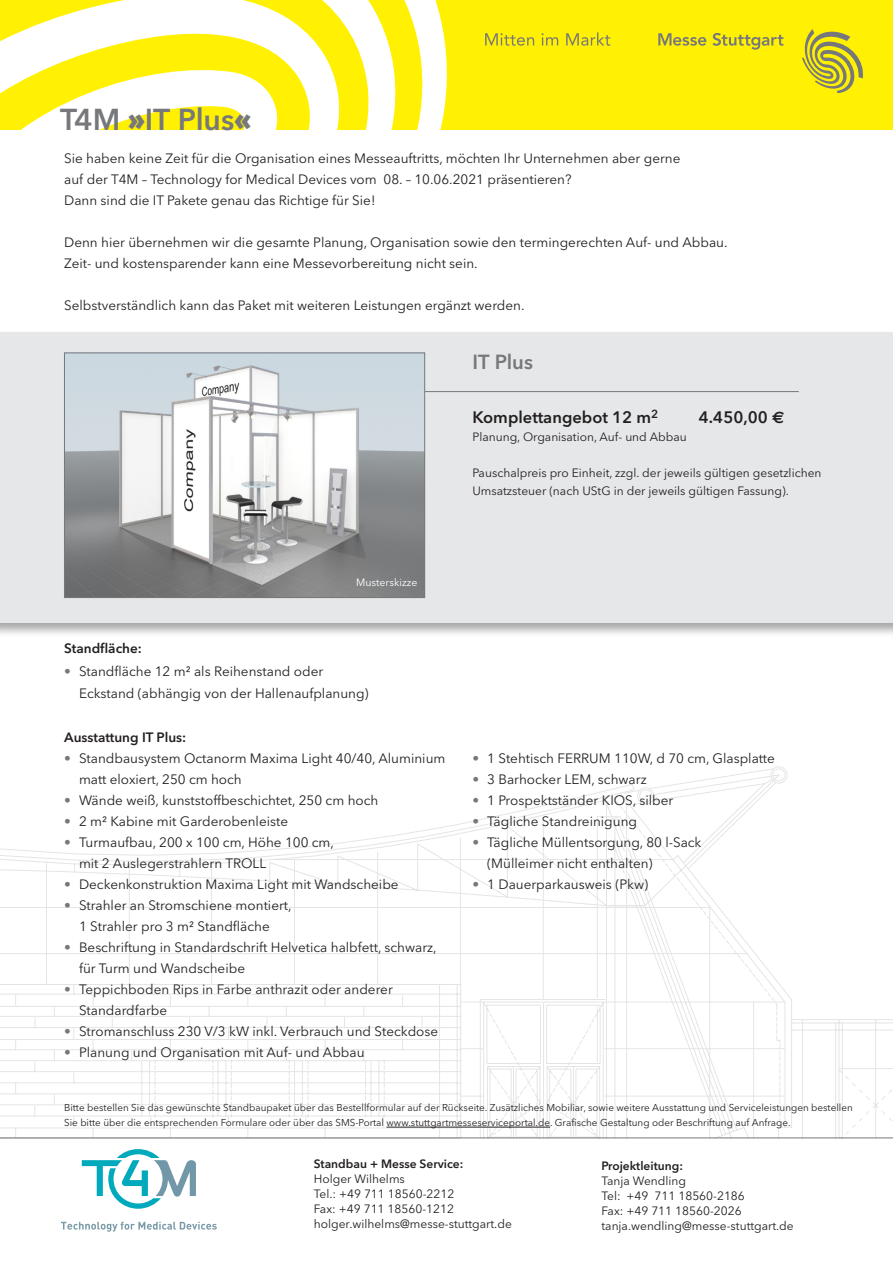
<style>
.page{position:relative;width:893px;height:1263px;background:#fff}
.page>*{position:absolute;margin:0;border:0;box-sizing:border-box;transform-origin:0 0}
.t1{font:600 30px "Avenir Next LT Pro";letter-spacing:-.005em;color:#76787b}
.t2{font:600 20.25px "Avenir Next LT Pro";color:#76787b}
.t3{font:600 16.5px "Avenir Next LT Pro";color:#231f20}
.t4{font:13.5px/21px "Avenir Next LT Pro";color:#231f20}
.t5{font:600 13.5px "Avenir Next LT Pro";color:#231f20}
.t6{font:12px/15px "Avenir Next LT Pro";color:#231f20}
.t7{font:600 12px "Avenir Next LT Pro";color:#231f20}
.t8{font:10.5px "Avenir Next LT Pro";color:#fff}
.t9{font:9.9px/15px "Avenir Next LT Pro";color:#231f20}
.s1{font-weight:800}
.s2{font-family:"Euro Sans";font-weight:700}
.s3{color:#76787b}
</style>
<div class="page">
<svg style="left:0;top:766px;width:893px;height:371px"></svg>
<div style="left:0;top:330px;width:893px;height:307px;background:#231f20;opacity:.4"></div>
<div style="left:0;top:332px;width:893px;height:291px;background:#e6e7e9"></div>
<hr style="left:402px;top:391px;width:397px;height:1px;background:#76787b">
<hr style="left:387px;top:1127px;width:163px;height:1px;background:#231f20">
<div style="left:0;top:0;width:893px;height:129px;background:#fff101"></div>
<svg style="left:0;top:0;width:447px;height:129px"></svg>
<svg style="left:712px;top:33px;width:71px;height:17px"></svg>
<svg style="left:802px;top:29px;width:61px;height:64px"></svg>
<svg style="left:658px;top:33px;width:48px;height:13px"></svg>
<svg style="left:542px;top:33px;width:16px;height:12px"></svg>
<svg style="left:566px;top:32px;width:44px;height:14px"></svg>
<svg style="left:485px;top:33px;width:49px;height:13px"></svg>
<img style="left:66px;top:355px;width:357px;height:241px">
<div style="left:64px;top:353px;width:361px;height:245px;border:1px solid #76787b"></div>
<svg style="left:61px;top:1222px;width:156px;height:10px"></svg>
<svg style="left:82px;top:1149px;width:114px;height:60px"></svg>
<hr style="left:0;top:1137px;width:893px;height:1px;background:#76787b">
<h1 class="t1" style="left:60px;top:101px;width:193px">T4M <span class="s1">»</span>IT Plus<span class="s1">«</span></h1>
<p class="t4" style="left:64px;top:148px;width:618px">Sie haben keine Zeit für die Organisation eines Messeauftritts, möchten Ihr Unternehmen aber gerne auf der T4M – Technology for Medical Devices vom 08. – 10.06.2021 präsentieren?<br>Dann sind die IT Pakete genau das Richtige für Sie!</p>
<p class="t4" style="left:64px;top:232px;width:665px">Denn hier übernehmen wir die gesamte Planung, Organisation sowie den termingerechten Auf- und Abbau.<br>Zeit- und kostensparender kann eine Messevorbereitung nicht sein.</p>
<p class="t4" style="left:64px;top:295px;width:462px">Selbstverständlich kann das Paket mit weiteren Leistungen ergänzt werden.</p>
<h2 class="t2" style="left:472px;top:350px;width:62px">IT Plus</h2>
<p class="t3" style="left:472px;top:408px;width:187px">Komplettangebot 12 m<sup>2</sup></p>
<p class="t3" style="left:699px;top:408px;width:87px">4.450,00 <span class="s2">€</span></p>
<p class="t6" style="left:472px;top:430px;width:216px">Planung, Organisation, Auf- und Abbau</p>
<p class="t6" style="left:472px;top:464px;width:351px;line-height:18px">Pauschalpreis pro Einheit, zzgl. der jeweils gültigen gesetzlichen<br>Umsatzsteuer (nach UStG in der jeweils gültigen Fassung).</p>
<p class="t8" style="left:356px;top:576px;width:63px">Musterskizze</p>
<p class="t5" style="left:64px;top:640px;width:79px">Standfläche:</p>
<p class="t4" style="left:79px;top:660px;width:291px;line-height:22.5px;text-indent:-15px"><span class="s3">•</span> Standfläche 12 m² als Reihenstand oder<br>Eckstand (abhängig von der Hallenaufplanung)</p>
<p class="t5" style="left:64px;top:729px;width:124px">Ausstattung IT Plus:</p>
<p class="t4" style="left:79px;top:748px;width:368px;text-indent:-15px"><span class="s3">•</span> Standbausystem Octanorm Maxima Light 40/40, Aluminium matt eloxiert, 250 cm hoch</p>
<p class="t4" style="left:64px;top:790px;width:316px"><span class="s3">•</span> Wände weiß, kunststoffbeschichtet, 250 cm hoch</p>
<p class="t4" style="left:64px;top:811px;width:225px"><span class="s3">•</span> 2 m² Kabine mit Garderobenleiste</p>
<p class="t4" style="left:79px;top:832px;width:257px;text-indent:-15px"><span class="s3">•</span> Turmaufbau, 200 x 100 cm, Höhe 100 cm, mit 2 Auslegerstrahlern TROLL</p>
<p class="t4" style="left:64px;top:874px;width:336px"><span class="s3">•</span> Deckenkonstruktion Maxima Light mit Wandscheibe</p>
<p class="t4" style="left:64px;top:895px;width:229px;text-align:center"><span class="s3">•</span> Strahler an Stromschiene montiert,<br>1 Strahler pro 3 m² Standfläche</p>
<p class="t4" style="left:79px;top:937px;width:359px;text-indent:-15px"><span class="s3">•</span> Beschriftung in Standardschrift Helvetica halbfett, schwarz, für Turm und Wandscheibe</p>
<p class="t4" style="left:79px;top:979px;width:315px;text-indent:-15px"><span class="s3">•</span> Teppichboden Rips in Farbe anthrazit oder anderer<br>Standardfarbe</p>
<p class="t4" style="left:64px;top:1021px;width:376px"><span class="s3">•</span> Stromanschluss 230 V/3 kW inkl. Verbrauch und Steckdose</p>
<p class="t4" style="left:64px;top:1042px;width:302px"><span class="s3">•</span> Planung und Organisation mit Auf- und Abbau</p>
<p class="t4" style="left:472px;top:748px;width:304px"><span class="s3">•</span> 1 Stehtisch FERRUM 110W, d 70 cm, Glasplatte</p>
<p class="t4" style="left:472px;top:769px;width:176px"><span class="s3">•</span> 3 Barhocker LEM, schwarz</p>
<p class="t4" style="left:472px;top:790px;width:202px"><span class="s3">•</span> 1 Prospektständer KIOS, silber</p>
<p class="t4" style="left:472px;top:811px;width:166px"><span class="s3">•</span> Tägliche Standreinigung</p>
<p class="t4" style="left:487px;top:832px;width:216px;text-indent:-15px"><span class="s3">•</span> Tägliche Müllentsorgung, 80 l-Sack (Mülleimer nicht enthalten)</p>
<p class="t4" style="left:472px;top:874px;width:177px"><span class="s3">•</span> 1 Dauerparkausweis (Pkw)</p>
<p class="t9" style="left:64px;top:1100px;width:790px">Bitte bestellen Sie das gewünschte Standbaupaket über das Bestellformular auf der Rückseite. Zusätzliches Mobiliar, sowie weitere Ausstattung und Serviceleistungen bestellen<br>Sie bitte über die entsprechenden Formulare oder über das SMS-Portal www.stuttgartmesseserviceportal.de. Grafische Gestaltung oder Beschriftung auf Anfrage.</p>
<p class="t7" style="left:314px;top:1156px;width:151px">Standbau + Messe Service:</p>
<p class="t6" style="left:314px;top:1171px;width:200px">Holger Wilhelms<br>Tel.: +49 711 18560-2212<br>Fax: +49 711 18560-1212 holger.wilhelms@messe-stuttgart.de</p>
<p class="t7" style="left:601px;top:1159px;width:83px">Projektleitung:</p>
<p class="t6" style="left:601px;top:1173px;width:194px">Tanja Wendling<br>Tel: +49 711 18560-2186<br>Fax: +49 711 18560-2026 tanja.wendling@messe-stuttgart.de</p>
</div>
